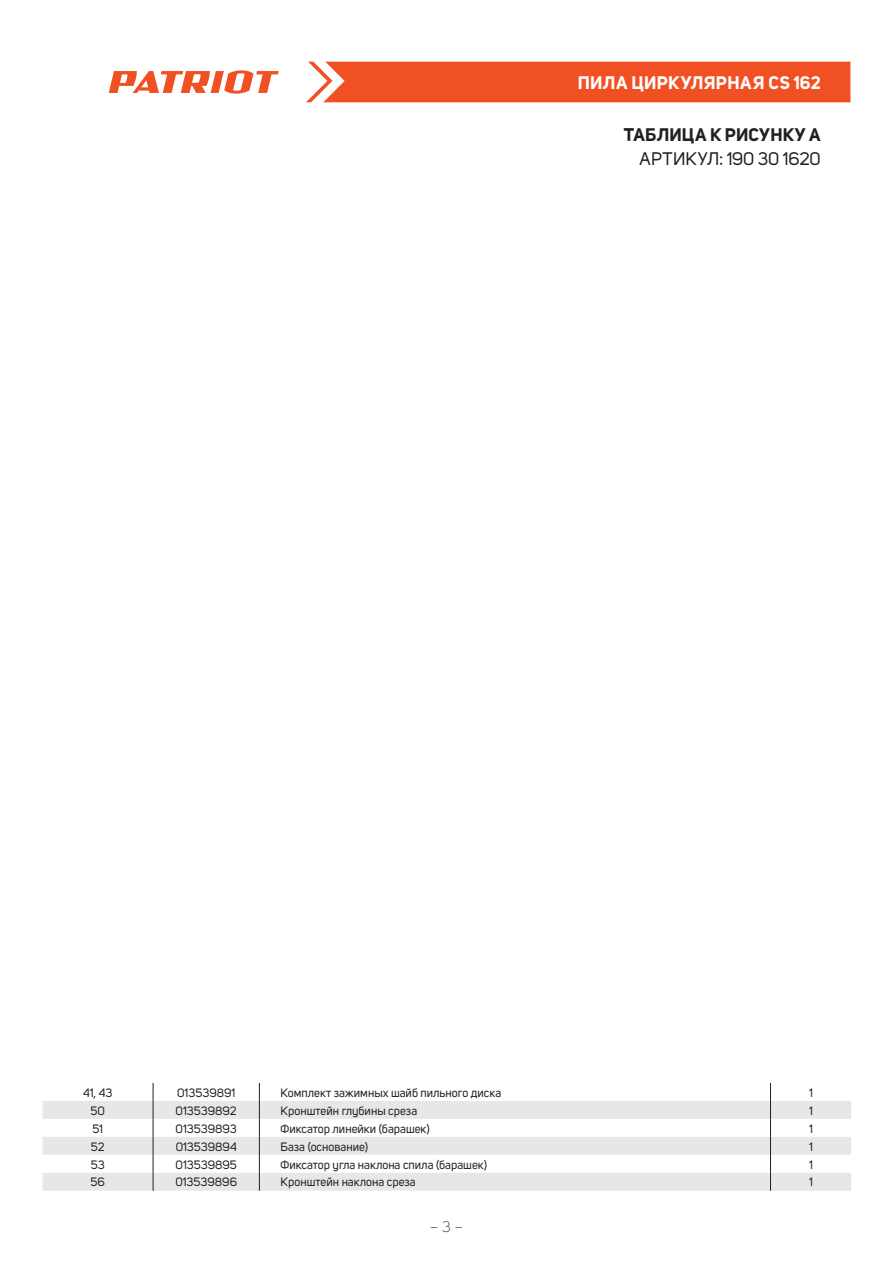
<style>
.page{position:relative;width:893px;height:1263px;background:#fff}
.page>*{position:absolute;margin:0;border:0;box-sizing:border-box;transform-origin:0 0}
.t1{font:700 18px "Uni Sans";letter-spacing:.02em;color:#fff}
.t2{font:18px "Uni Sans";letter-spacing:-.005em;color:#231f20}
.t3{font:700 18px "Uni Sans";letter-spacing:.02em;color:#231f20}
.t4{font:300 15px "Uni Sans";color:#231f20}
.t5{font:12px "Uni Sans";color:#231f20}
</style>
<div class="page">
<div style="left:306px;top:62px;width:544px;height:40px;background:#f15122"></div>
<svg style="left:109px;top:70px;width:170px;height:24px"></svg>
<svg style="left:43px;top:1101px;width:808px;height:90px;fill:#e6e7e9"></svg>
<svg style="left:153px;top:1083px;width:1px;height:108px"></svg>
<svg style="left:259px;top:1083px;width:1px;height:108px"></svg>
<svg style="left:770px;top:1083px;width:1px;height:108px"></svg>
<h1 class="t1" style="left:578px;top:72px;width:244px">ПИЛА ЦИРКУЛЯРНАЯ CS 162</h1>
<h1 class="t3" style="left:624px;top:123px;width:198px">ТАБЛИЦА К РИСУНКУ A</h1>
<h1 class="t2" style="left:639px;top:148px;width:183px">АРТИКУЛ: 190 30 1620</h1>
<p class="t5" style="left:83px;top:1085px;width:31px">41, 43</p>
<p class="t5" style="left:177px;top:1085px;width:60px">013539891</p>
<p class="t5" style="left:281px;top:1085px;width:222px">Комплект зажимных шайб пильного диска</p>
<p class="t5" style="left:809px;top:1085px;width:5px">1</p>
<p class="t5" style="left:91px;top:1103px;width:16px">50</p>
<p class="t5" style="left:176px;top:1103px;width:63px">013539892</p>
<p class="t5" style="left:281px;top:1103px;width:138px">Кронштейн глубины среза</p>
<p class="t5" style="left:809px;top:1103px;width:5px">1</p>
<p class="t5" style="left:92px;top:1121px;width:12px">51</p>
<p class="t5" style="left:176px;top:1121px;width:63px">013539893</p>
<p class="t5" style="left:281px;top:1121px;width:151px">Фиксатор линейки (барашек)</p>
<p class="t5" style="left:809px;top:1121px;width:5px">1</p>
<p class="t5" style="left:91px;top:1139px;width:15px">52</p>
<p class="t5" style="left:176px;top:1139px;width:63px">013539894</p>
<p class="t5" style="left:281px;top:1139px;width:89px">База (основание)</p>
<p class="t5" style="left:809px;top:1139px;width:5px">1</p>
<p class="t5" style="left:91px;top:1157px;width:15px">53</p>
<p class="t5" style="left:176px;top:1157px;width:63px">013539895</p>
<p class="t5" style="left:281px;top:1157px;width:208px">Фиксатор угла наклона спила (барашек)</p>
<p class="t5" style="left:809px;top:1157px;width:5px">1</p>
<p class="t5" style="left:91px;top:1175px;width:16px">56</p>
<p class="t5" style="left:175px;top:1175px;width:63px">013539896</p>
<p class="t5" style="left:281px;top:1175px;width:137px">Кронштейн наклона среза</p>
<p class="t5" style="left:809px;top:1175px;width:5px">1</p>
<p class="t4" style="left:430px;top:1218px;width:35px">– 3 –</p>
</div>
